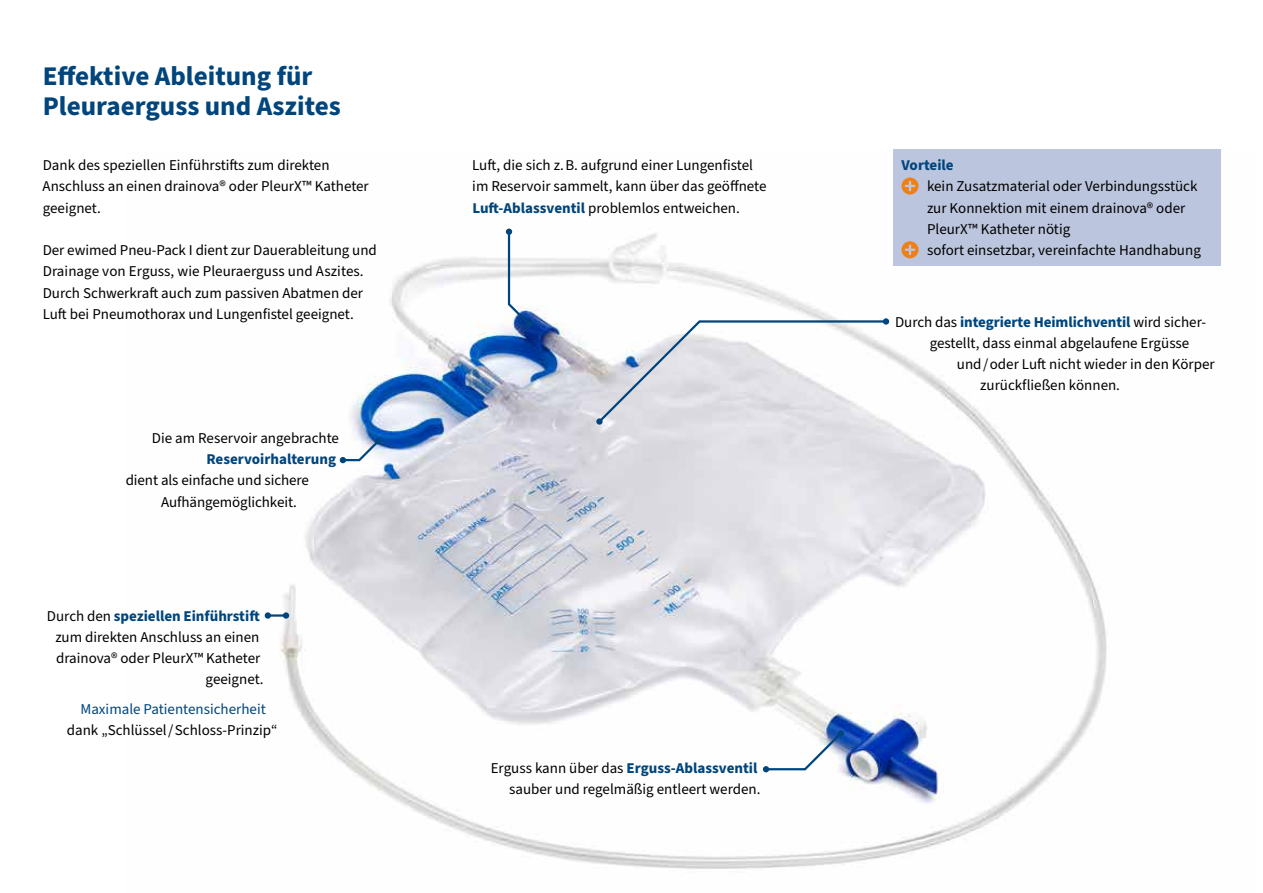
<style>
.page{position:relative;width:1263px;height:893px;background:#fff}
.page>*{position:absolute;margin:0;border:0;box-sizing:border-box;transform-origin:0 0}
.t1{font:700 27px/30px "Source Sans Pro";color:#00457c}
.t2{font:15px/21.3px "Source Sans Pro";color:#000}
.t3{font:15px "Source Sans Pro";color:#00457c}
.t4{font:700 15px "Source Sans Pro";color:#00457c}
.s1{font-weight:700;color:#00457c}
</style>
<div class="page">
<img style="left:264px;top:150px;width:957px;height:719px">
<hr style="left:268px;top:614px;width:18px;height:3px;background:#00457c">
<div style="left:265px;top:612px;width:6px;height:7px;background:#00457c;border-radius:50%"></div>
<div style="left:283px;top:612px;width:6px;height:7px;background:#00457c;border-radius:50%"></div>
<svg style="left:506px;top:229px;width:26px;height:99px"></svg>
<svg style="left:763px;top:730px;width:81px;height:42px"></svg>
<svg style="left:596px;top:319px;width:292px;height:106px"></svg>
<div style="left:596px;top:418px;width:7px;height:7px;background:#00457c;border-radius:50%"></div>
<div style="left:883px;top:318px;width:6px;height:7px;background:#00457c;border-radius:50%"></div>
<div style="left:893px;top:149px;width:327px;height:117px;background:#bbc5dd"></div>
<svg style="left:901px;top:178px;width:17px;height:17px"></svg>
<svg style="left:901px;top:241px;width:17px;height:17px"></svg>
<svg style="left:340px;top:438px;width:41px;height:25px"></svg>
<h1 class="t1" style="left:43px;top:62px;width:300px">Effektive Ableitung für<br>Pleuraerguss und Aszites</h1>
<p class="t2" style="left:43px;top:155px;width:328px">Dank des speziellen Einführstifts zum direkten<br>Anschluss an einen drainova® oder PleurX™ Katheter geeignet.</p>
<p class="t2" style="left:43px;top:240px;width:336px">Der ewimed Pneu-Pack I dient zur Dauerableitung und Drainage von Erguss, wie Pleuraerguss und Aszites.<br>Durch Schwerkraft auch zum passiven Abatmen der Luft bei Pneumothorax und Lungenfistel geeignet.</p>
<p class="t2" style="left:152px;top:428px;width:189px">Die am Reservoir angebrachte</p>
<p class="t4" style="left:206px;top:449px;width:131px">Reservoirhalterung</p>
<p class="t2" style="left:161px;top:470px;width:150px;text-indent:-35px">dient als einfache und sichere<br>Aufhängemöglichkeit.</p>
<p class="t2" style="left:47px;top:605px;width:218px;text-align:right">Durch den <span class="s1">speziellen Einführstift </span>zum direkten Anschluss an einen drainova® oder PleurX™ Katheter geeignet.</p>
<p class="t3" style="left:80px;top:699px;width:187px">Maximale Patientensicherheit</p>
<p class="t2" style="left:67px;top:720px;width:212px">dank „Schlüssel / Schloss-Prinzip“</p>
<p class="t2" style="left:472px;top:155px;width:296px">Luft, die sich z. B. aufgrund einer Lungenfistel im Reservoir sammelt, kann über das geöffnete<br><span class="s1">Luft-Ablassventil</span> problemlos entweichen.</p>
<p class="t2" style="left:491px;top:758px;width:271px;text-align:right">Erguss kann über das <span class="s1">Erguss-Ablassventil </span>sauber und regelmäßig entleert werden.</p>
<p class="t4" style="left:901px;top:155px;width:54px">Vorteile</p>
<p class="t2" style="left:927px;top:176px;width:275px">kein Zusatzmaterial oder Verbindungsstück zur Konnektion mit einem drainova® oder PleurX™ Katheter nötig<br>sofort einsetzbar, vereinfachte Handhabung</p>
<p class="t2" style="left:930px;top:311px;width:278px;text-indent:-35px">Durch das <span class="s1">integrierte Heimlichventil</span> wird sicher&shy;gestellt, dass einmal abgelaufene Ergüsse</p>
<p class="t2" style="left:980px;top:354px;width:236px;text-indent:-23px">und / oder Luft nicht wieder in den Körper zurückfließen können.</p>
</div>
